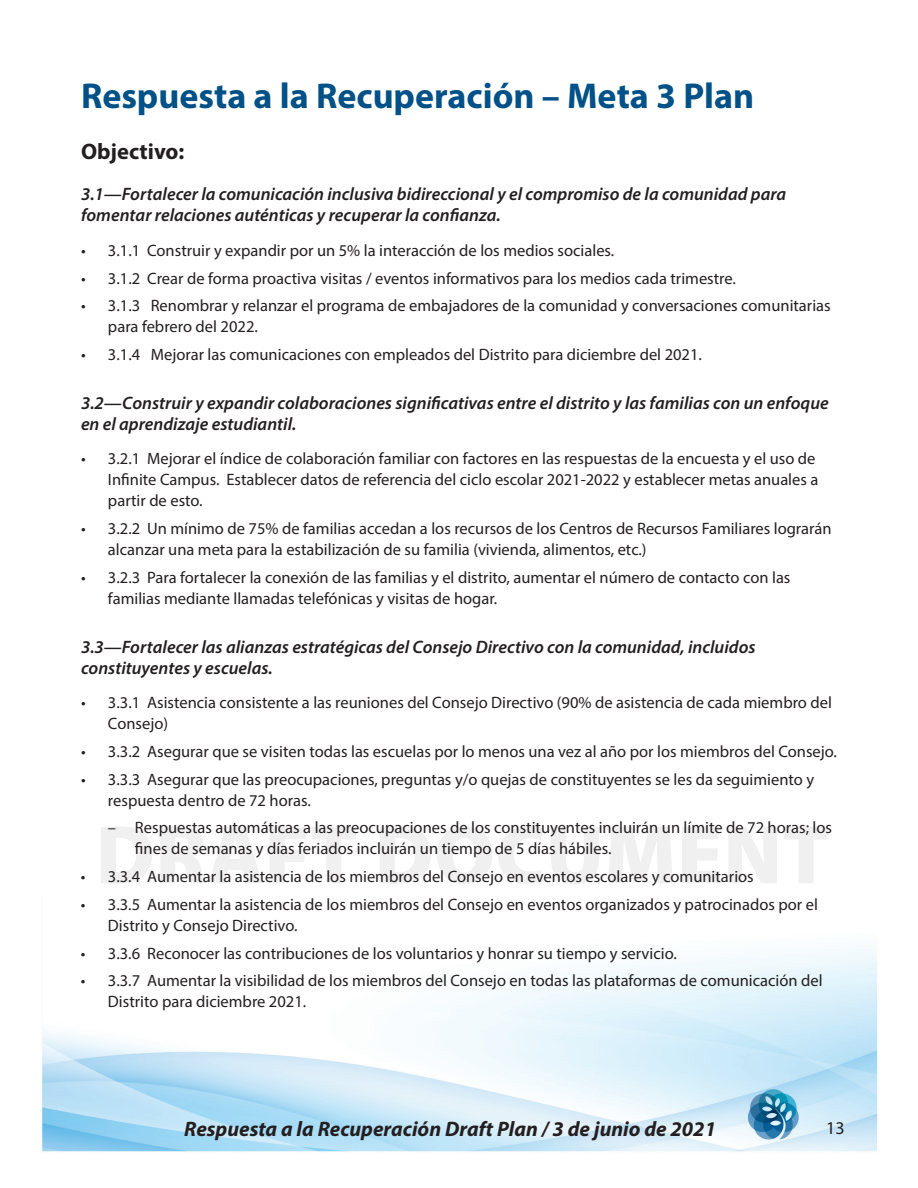
<style>
.page{position:relative;width:918px;height:1188px;background:#fff}
.page>*{position:absolute;margin:0;border:0;box-sizing:border-box;transform-origin:0 0}
.t1{font:900 83.85px "Myriad Pro";color:#231f20}
.t2{font:700 36px "Myriad Pro";color:#005187}
.t3{font:700 22.5px "Myriad Pro";color:#231f20}
.t4{font:italic 700 21px "Myriad Pro";color:#231f20}
.t5{font:italic 600 18px/21px "Myriad Pro";color:#231f20}
.t6{font:18px "Myriad Pro";color:#231f20}
.t7{font:16.5px/21px "Myriad Pro";color:#231f20}
</style>
<div class="page">
<img style="left:42px;top:948px;width:836px;height:204px">
<h2 class="t2" style="left:81px;top:72px;width:675px">Respuesta a la Recuperación – Meta 3 Plan</h2>
<h3 class="t3" style="left:81px;top:137px;width:105px">Objectivo:</h3>
<p class="t5" style="left:81px;top:183px;width:707px">3.1—Fortalecer la comunicación inclusiva bidireccional y el compromiso de la comunidad para fomentar relaciones auténticas y recuperar la confianza.</p>
<p class="t7" style="left:81px;top:239px;width:535px">• 3.1.1 Construir y expandir por un 5% la interacción de los medios sociales.</p>
<p class="t7" style="left:81px;top:267px;width:656px">• 3.1.2 Crear de forma proactiva visitas / eventos informativos para los medios cada trimestre.</p>
<p class="t7" style="left:108px;top:295px;width:724px;text-indent:-27px">• 3.1.3 Renombrar y relanzar el programa de embajadores de la comunidad y conversaciones comunitarias para febrero del 2022.</p>
<p class="t7" style="left:81px;top:344px;width:622px">• 3.1.4 Mejorar las comunicaciones con empleados del Distrito para diciembre del 2021.</p>
<p class="t5" style="left:81px;top:392px;width:749px">3.2—Construir y expandir colaboraciones significativas entre el distrito y las familias con un enfoque en el aprendizaje estudiantil.</p>
<p class="t7" style="left:108px;top:448px;width:712px;text-indent:-27px">• 3.2.1 Mejorar el índice de colaboración familiar con factores en las respuestas de la encuesta y el uso de<br>Infinite Campus. Establecer datos de referencia del ciclo escolar 2021-2022 y establecer metas anuales a partir de esto.</p>
<p class="t7" style="left:108px;top:518px;width:725px;text-indent:-27px">• 3.2.2 Un mínimo de 75% de familias accedan a los recursos de los Centros de Recursos Familiares lograrán alcanzar una meta para la estabilización de su familia (vivienda, alimentos, etc.)</p>
<p class="t7" style="left:108px;top:566px;width:684px;text-indent:-27px">• 3.2.3 Para fortalecer la conexión de las familias y el distrito, aumentar el número de contacto con las familias mediante llamadas telefónicas y visitas de hogar.</p>
<p class="t5" style="left:81px;top:636px;width:676px">3.3—Fortalecer las alianzas estratégicas del Consejo Directivo con la comunidad, incluidos constituyentes y escuelas.</p>
<p class="t7" style="left:108px;top:692px;width:725px;text-indent:-27px">• 3.3.1 Asistencia consistente a las reuniones del Consejo Directivo (90% de asistencia de cada miembro del<br>Consejo)</p>
<p class="t7" style="left:81px;top:740px;width:757px">• 3.3.2 Asegurar que se visiten todas las escuelas por lo menos una vez al año por los miembros del Consejo.</p>
<p class="t7" style="left:108px;top:768px;width:708px;text-indent:-27px">• 3.3.3 Asegurar que las preocupaciones, preguntas y/o quejas de constituyentes se les da seguimiento y respuesta dentro de 72 horas.</p>
<p class="t7" style="left:135px;top:817px;width:699px;text-indent:-27px">– Respuestas automáticas a las preocupaciones de los constituyentes incluirán un límite de 72 horas; los fines de semanas y días feriados incluirán un tiempo de 5 días hábiles.</p>
<p class="t7" style="left:81px;top:866px;width:674px">• 3.3.4 Aumentar la asistencia de los miembros del Consejo en eventos escolares y comunitarios</p>
<p class="t7" style="left:108px;top:893px;width:711px;text-indent:-27px">• 3.3.5 Aumentar la asistencia de los miembros del Consejo en eventos organizados y patrocinados por el<br>Distrito y Consejo Directivo.</p>
<p class="t7" style="left:81px;top:942px;width:597px">• 3.3.6 Reconocer las contribuciones de los voluntarios y honrar su tiempo y servicio.</p>
<p class="t7" style="left:108px;top:970px;width:716px;text-indent:-27px">• 3.3.7 Aumentar la visibilidad de los miembros del Consejo en todas las plataformas de comunicación del<br>Distrito para diciembre 2021.</p>
<h1 class="t1" style="left:96px;top:807px;width:736px">DRAFT DOCUMENT</h1>
<p class="t4" style="left:184px;top:1115px;width:533px">Respuesta a la Recuperación Draft Plan / 3 de junio de 2021</p>
<p class="t6" style="left:826px;top:1117px;width:20px">13</p>
</div>
